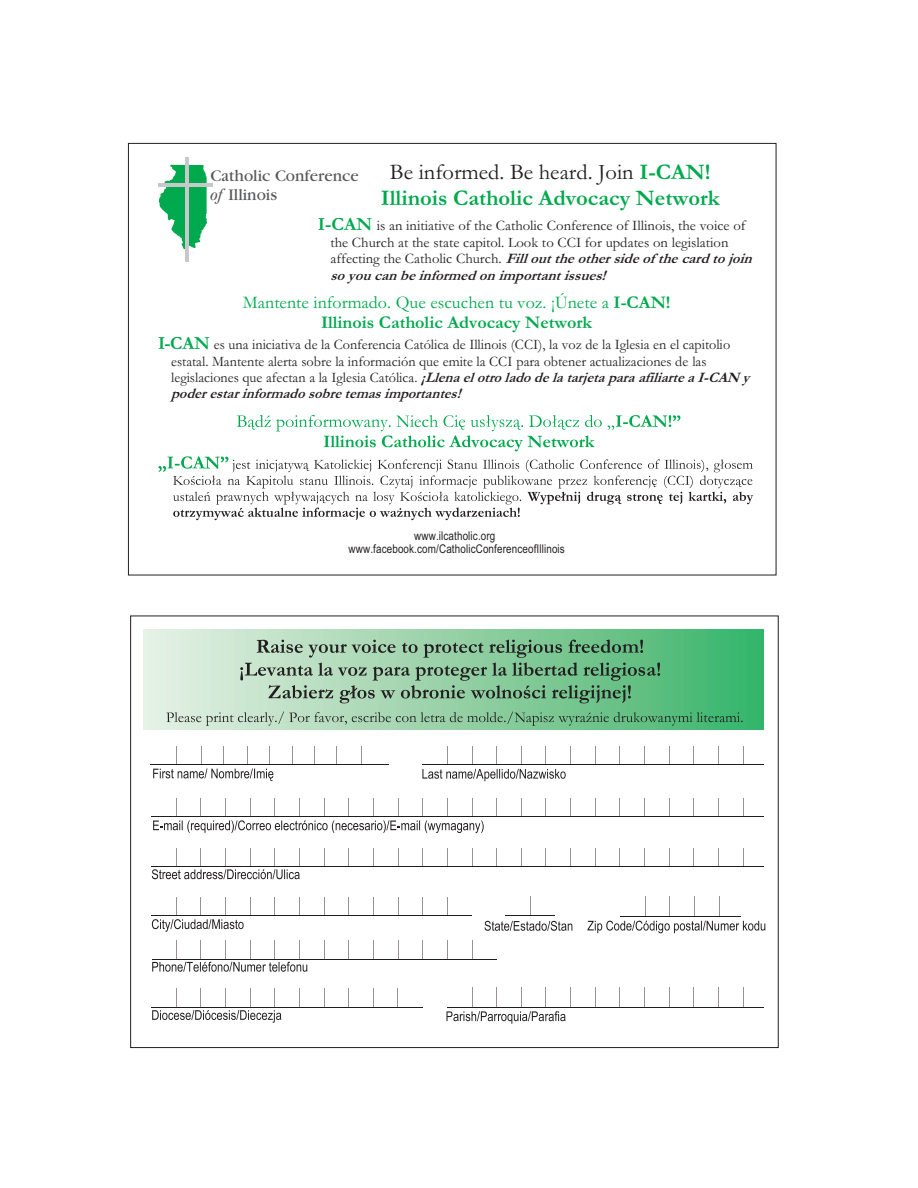
<style>
.page{position:relative;width:918px;height:1188px;background:#fff}
.page>*{position:absolute;margin:0;border:0;box-sizing:border-box;transform-origin:0 0}
.t1{font:700 22.5px/25.3px "Garamond";color:#00a94d;text-align:center}
.t2{font:18px/20.4px "Garamond";color:#00a94d;text-align:center}
.t3{font:16.95px/18.3px "Garamond";color:#57585a}
.t4{font:14.7px/16.5px "Garamond";color:#231f20}
.t5{font:12px/13.8px "Arial Narrow";letter-spacing:.01em;color:#231f20;text-align:center}
.s1{font-style:italic;font-stretch:condensed;font-size:16.2px}
.s2{font-weight:400;color:#231f20}
.s3{font-weight:700;font-size:18.6px;color:#00a94d}
.s4{font-weight:700;font-style:italic}
.s5{font-weight:700}
</style>
<div class="page">
<svg style="left:159px;top:165px;width:49px;height:85px"></svg>
<hr style="left:185px;top:157px;width:4px;height:104px;background:#c7c8ca">
<hr style="left:159px;top:184px;width:54px;height:3px;background:#c7c8ca">
<svg style="left:158px;top:415px;width:595px;height:105px"></svg>
<svg style="left:292px;top:746px;width:1px;height:18px"></svg>
<svg style="left:314px;top:746px;width:1px;height:18px"></svg>
<svg style="left:336px;top:746px;width:1px;height:18px"></svg>
<svg style="left:361px;top:746px;width:1px;height:18px"></svg>
<svg style="left:496px;top:798px;width:1px;height:18px"></svg>
<svg style="left:521px;top:798px;width:1px;height:18px"></svg>
<svg style="left:570px;top:798px;width:1px;height:18px"></svg>
<svg style="left:595px;top:798px;width:1px;height:18px"></svg>
<svg style="left:644px;top:798px;width:1px;height:18px"></svg>
<svg style="left:669px;top:798px;width:1px;height:18px"></svg>
<svg style="left:693px;top:798px;width:1px;height:18px"></svg>
<svg style="left:718px;top:798px;width:1px;height:18px"></svg>
<svg style="left:743px;top:798px;width:1px;height:18px"></svg>
<svg style="left:595px;top:746px;width:1px;height:18px"></svg>
<svg style="left:644px;top:746px;width:1px;height:18px"></svg>
<svg style="left:669px;top:746px;width:1px;height:18px"></svg>
<svg style="left:693px;top:746px;width:1px;height:18px"></svg>
<svg style="left:718px;top:746px;width:1px;height:18px"></svg>
<svg style="left:743px;top:746px;width:1px;height:18px"></svg>
<svg style="left:324px;top:848px;width:1px;height:18px"></svg>
<svg style="left:348px;top:848px;width:1px;height:18px"></svg>
<svg style="left:373px;top:848px;width:1px;height:18px"></svg>
<svg style="left:398px;top:848px;width:1px;height:18px"></svg>
<svg style="left:422px;top:848px;width:1px;height:18px"></svg>
<svg style="left:447px;top:848px;width:1px;height:18px"></svg>
<svg style="left:472px;top:848px;width:1px;height:18px"></svg>
<svg style="left:496px;top:848px;width:1px;height:18px"></svg>
<svg style="left:250px;top:898px;width:1px;height:17px"></svg>
<svg style="left:274px;top:898px;width:1px;height:17px"></svg>
<svg style="left:299px;top:898px;width:1px;height:17px"></svg>
<svg style="left:324px;top:898px;width:1px;height:17px"></svg>
<svg style="left:348px;top:898px;width:1px;height:17px"></svg>
<svg style="left:373px;top:898px;width:1px;height:17px"></svg>
<svg style="left:398px;top:898px;width:1px;height:17px"></svg>
<svg style="left:422px;top:898px;width:1px;height:17px"></svg>
<svg style="left:447px;top:898px;width:1px;height:17px"></svg>
<svg style="left:324px;top:940px;width:1px;height:19px"></svg>
<svg style="left:348px;top:940px;width:1px;height:19px"></svg>
<svg style="left:373px;top:940px;width:1px;height:19px"></svg>
<svg style="left:398px;top:940px;width:1px;height:19px"></svg>
<svg style="left:422px;top:940px;width:1px;height:19px"></svg>
<svg style="left:447px;top:940px;width:1px;height:19px"></svg>
<svg style="left:472px;top:940px;width:1px;height:19px"></svg>
<svg style="left:299px;top:988px;width:1px;height:19px"></svg>
<svg style="left:324px;top:988px;width:1px;height:19px"></svg>
<svg style="left:348px;top:988px;width:1px;height:19px"></svg>
<svg style="left:373px;top:988px;width:1px;height:19px"></svg>
<svg style="left:521px;top:848px;width:1px;height:18px"></svg>
<svg style="left:570px;top:848px;width:1px;height:18px"></svg>
<svg style="left:595px;top:848px;width:1px;height:18px"></svg>
<svg style="left:644px;top:848px;width:1px;height:18px"></svg>
<svg style="left:669px;top:848px;width:1px;height:18px"></svg>
<svg style="left:693px;top:848px;width:1px;height:18px"></svg>
<svg style="left:718px;top:848px;width:1px;height:18px"></svg>
<svg style="left:743px;top:848px;width:1px;height:18px"></svg>
<svg style="left:595px;top:988px;width:1px;height:19px"></svg>
<svg style="left:644px;top:988px;width:1px;height:19px"></svg>
<svg style="left:669px;top:988px;width:1px;height:19px"></svg>
<svg style="left:693px;top:988px;width:1px;height:19px"></svg>
<svg style="left:718px;top:988px;width:1px;height:19px"></svg>
<svg style="left:743px;top:988px;width:1px;height:19px"></svg>
<svg style="left:530px;top:897px;width:1px;height:18px"></svg>
<hr style="left:150px;top:764px;width:239px;height:1px;background:#201d1e">
<hr style="left:422px;top:764px;width:341px;height:1px;background:#201d1e">
<hr style="left:151px;top:816px;width:612px;height:1px;background:#201d1e">
<hr style="left:151px;top:866px;width:613px;height:1px;background:#201d1e">
<hr style="left:151px;top:915px;width:321px;height:1px;background:#201d1e">
<hr style="left:505px;top:915px;width:49px;height:1px;background:#201d1e">
<hr style="left:152px;top:959px;width:344px;height:1px;background:#201d1e">
<hr style="left:151px;top:1007px;width:272px;height:1px;background:#201d1e">
<hr style="left:447px;top:1007px;width:317px;height:1px;background:#201d1e">
<div style="left:144px;top:629px;width:620px;height:101px;background:linear-gradient(to right,#eaf0e5,#3cb369)"></div>
<svg style="left:240px;top:640px;width:420px;height:63px;background:#82b18f"></svg>
<svg style="left:166px;top:712px;width:574px;height:14px;background:#85ba96"></svg>
<svg style="left:153px;top:746px;width:120px;height:35px"></svg>
<svg style="left:422px;top:746px;width:149px;height:35px"></svg>
<svg style="left:153px;top:798px;width:331px;height:35px"></svg>
<svg style="left:152px;top:848px;width:148px;height:31px"></svg>
<svg style="left:152px;top:898px;width:92px;height:34px"></svg>
<svg style="left:485px;top:921px;width:87px;height:10px"></svg>
<svg style="left:587px;top:897px;width:178px;height:36px"></svg>
<svg style="left:152px;top:940px;width:155px;height:32px"></svg>
<svg style="left:152px;top:988px;width:129px;height:35px"></svg>
<svg style="left:446px;top:988px;width:125px;height:36px"></svg>
<p class="t3" style="left:211px;top:169px;width:150px">Catholic Conference <span class="s1">of</span> Illinois</p>
<h1 class="t1" style="left:381px;top:159px;width:340px"><span class="s2">Be informed. Be heard. Join</span> I-CAN!<br>Illinois Catholic Advocacy Network</h1>
<p class="t4" style="left:331px;top:217px;width:428px;text-indent:-13px"><span class="s3">I-CAN</span> is an initiative of the Catholic Conference of Illinois, the voice of the Church at the state capitol. Look to CCI for updates on legislation affecting the Catholic Church. <span class="s4">Fillouttheothersideof thecardtojoin so youcanbe informed onimportantissues!</span></p>
<p class="t2" style="left:243px;top:292px;width:429px">Mantente informado. Que escuchen tu voz. ¡Únete a <span class="s5">I-CAN!<br>Illinois Catholic Advocacy Network</span></p>
<p class="t4" style="left:171px;top:336px;width:580px;text-indent:-13px"><span class="s3">I-CAN</span> es una iniciativa de la Conferencia Católica de Illinois (CCI), la voz de la Iglesia en el capitolio estatal. Mantente alerta sobre la información que emite la CCI para obtener actualizaciones de las legislaciones que afectan a la Iglesia Católica. <span class="s4">¡LlenaelotroladodelatarjetaparaafiliarteaI-CANy poderestarinformadosobretemasimportantes!</span></p>
<p class="t5" style="left:349px;top:528px;width:218px">www.ilcatholic.org www.facebook.com/CatholicConferenceofIllinois</p>
</div>
